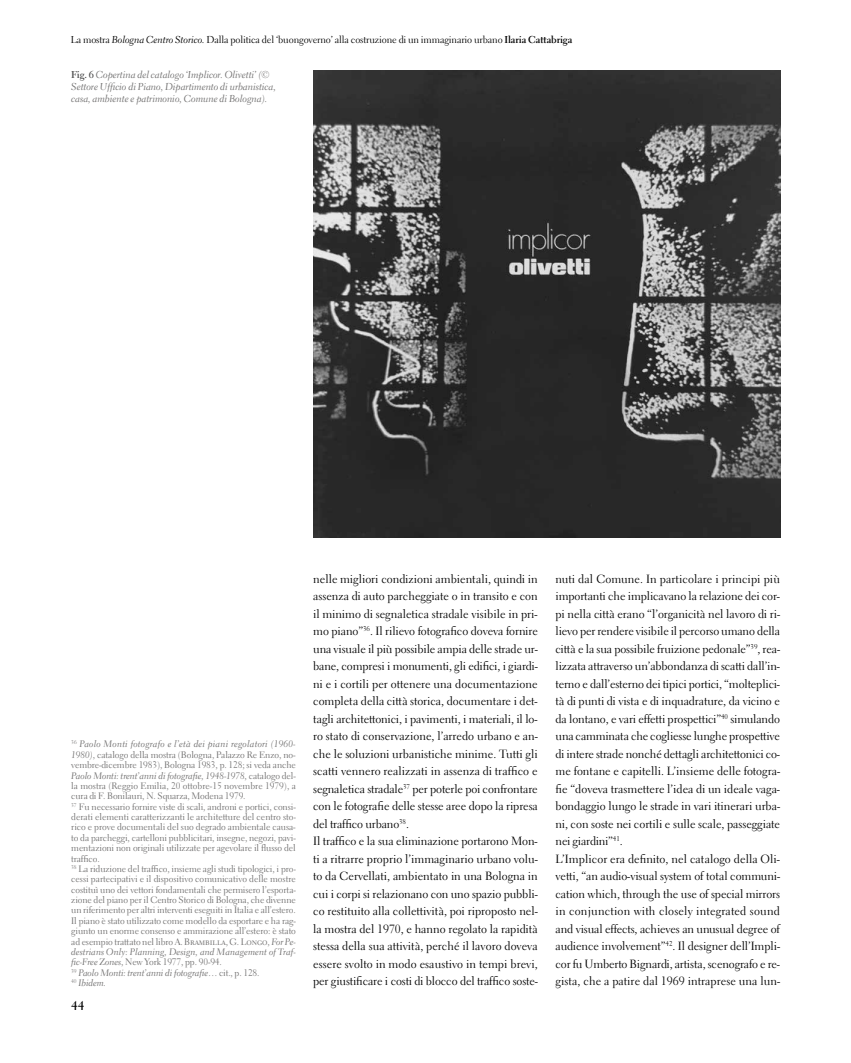
<style>
.page{position:relative;width:851px;height:1063px;background:#fff}
.page>*{position:absolute;margin:0;border:0;box-sizing:border-box;transform-origin:0 0}
.t1{font:700 12.5px "Electra LT Std";color:#000}
.t2{font:11.88px/17.5px "Electra LT Std";letter-spacing:-.005em;color:#000}
.t3{font:10px/12px "Electra LT Std Cursive";letter-spacing:-.01em;color:#706f6f}
.t4{font:10px "Electra LT Std";letter-spacing:-.01em;color:#000}
.t5{font:9.38px/10.4px "Electra LT Std";letter-spacing:-.01em;color:#706f6f}
.t6{font:9.38px/10.4px "Electra LT Std Cursive";color:#706f6f}
.s1{font-family:"Electra LT Std Cursive"}
.s2{font-weight:700}
.s3{font-family:"Electra LT Std";font-weight:700;color:#4d4d4d}
.s4{font-family:"Electra LT Std"}
</style>
<div class="page">
<img style="left:313px;top:71px;width:467px;height:466px">
<p class="t4" style="left:71px;top:33px;width:503px">La mostra <span class="s1">Bologna Centro Storico.</span> Dalla politica del ‘buongoverno’ alla costruzione di un immaginario urbano <span class="s2">Ilaria Cattabriga</span></p>
<p class="t3" style="left:71px;top:69px;width:206px"><span class="s3">Fig. 6</span> Copertina del catalogo ‘Implicor. Olivetti’ (©<br>Settore Ufficio di Piano, Dipartimento di urbanistica, casa, ambiente e patrimonio, Comune di Bologna).</p>
<p class="t6" style="left:71px;top:739px;width:226px"><sup>36</sup> Paolo Monti fotografo e l’età dei piani regolatori (1960-</p>
<p class="t5" style="left:71px;top:749px;width:226px"><span class="s1">1980)</span>, catalogo della mostra (Bologna, Palazzo Re Enzo, no&shy;vembre-dicembre 1983), Bologna 1983, p. 128; si veda anche</p>
<p class="t6" style="left:71px;top:770px;width:226px">Paolo Monti: trent’anni di fotografie, 1948-1978<span class="s4">, catalogo del-</span></p>
<p class="t5" style="left:71px;top:781px;width:226px">la mostra (Reggio Emilia, 20 ottobre-15 novembre 1979), a cura di F. Bonilauri, N. Squarza, Modena 1979.<br><sup>37</sup> Fu necessario fornire viste di scali, androni e portici, consi&shy;derati elementi caratterizzanti le architetture del centro sto&shy;rico e prove documentali del suo degrado ambientale causa&shy;to da parcheggi, cartelloni pubblicitari, insegne, negozi, pavi&shy;mentazioni non originali utilizzate per agevolare il flusso del traffico.<br><sup>38</sup> La riduzione del traffico, insieme agli studi tipologici, i pro&shy;cessi partecipativi e il dispositivo comunicativo delle mostre costituì uno dei vettori fondamentali che permisero l’esporta&shy;zione del piano per il Centro Storico di Bologna, che divenne un riferimento per altri interventi eseguiti in Italia e all’estero.<br>Il piano è stato utilizzato come modello da esportare e ha rag&shy;giunto un enorme consenso e ammirazione all’estero: è stato ad esempio trattato nel libro A. Brambilla, G. Longo, <span class="s1">For Pe-</span></p>
<p class="t6" style="left:71px;top:947px;width:226px">destrians Only: Planning, Design, and Management of Traf-</p>
<p class="t5" style="left:71px;top:957px;width:152px"><span class="s1">fic-Free Zones</span>, New York 1977, pp. 90-94.</p>
<p class="t6" style="left:71px;top:967px;width:190px"><sup>39</sup> Paolo Monti: trent’anni di fotografie<span class="s4">… cit., p. 128.<br></span><sup>40</sup> Ibidem.</p>
<p class="t1" style="left:71px;top:998px;width:14px">44</p>
<p class="t2" style="left:313px;top:570px;width:226px">nelle migliori condizioni ambientali, quindi in assenza di auto parcheggiate o in transito e con il minimo di segnaletica stradale visibile in pri&shy;mo piano”<sup>36</sup>. Il rilievo fotografico doveva fornire una visuale il più possibile ampia delle strade ur&shy;bane, compresi i monumenti, gli edifici, i giardi&shy;ni e i cortili per ottenere una documentazione completa della città storica, documentare i det&shy;tagli architettonici, i pavimenti, i materiali, il lo&shy;ro stato di conservazione, l’arredo urbano e an&shy;che le soluzioni urbanistiche minime. Tutti gli scatti vennero realizzati in assenza di traffico e segnaletica stradale<sup>37</sup> per poterle poi confrontare con le fotografie delle stesse aree dopo la ripresa del traffico urbano<sup>38</sup>.<br>Il traffico e la sua eliminazione portarono Mon&shy;ti a ritrarre proprio l’immaginario urbano volu&shy;to da Cervellati, ambientato in una Bologna in cui i corpi si relazionano con uno spazio pubbli&shy;co restituito alla collettività, poi riproposto nel&shy;la mostra del 1970, e hanno regolato la rapidità stessa della sua attività, perché il lavoro doveva essere svolto in modo esaustivo in tempi brevi, per giustificare i costi di blocco del traffico soste-</p>
<p class="t2" style="left:555px;top:570px;width:227px">nuti dal Comune. In particolare i principi più importanti che implicavano la relazione dei cor&shy;pi nella città erano “l’organicità nel lavoro di ri&shy;lievo per rendere visibile il percorso umano della città e la sua possibile fruizione pedonale”<sup>39</sup>, rea&shy;lizzata attraverso un’abbondanza di scatti dall’in&shy;terno e dall’esterno dei tipici portici, “molteplici&shy;tà di punti di vista e di inquadrature, da vicino e da lontano, e vari effetti prospettici”<sup>40</sup> simulando una camminata che cogliesse lunghe prospettive di intere strade nonché dettagli architettonici co&shy;me fontane e capitelli. L’insieme delle fotogra&shy;fie “doveva trasmettere l’idea di un ideale vaga&shy;bondaggio lungo le strade in vari itinerari urba&shy;ni, con soste nei cortili e sulle scale, passeggiate nei giardini”<sup>41</sup>.<br>L’Implicor era definito, nel catalogo della Oli&shy;vetti, “an audio-visual system of total communi&shy;cation which, through the use of special mirrors in conjunction with closely integrated sound and visual effects, achieves an unusual degree of audience involvement”<sup>42</sup>. Il designer dell’Impli&shy;cor fu Umberto Bignardi, artista, scenografo e re&shy;gista, che a patire dal 1969 intraprese una lun-</p>
</div>
